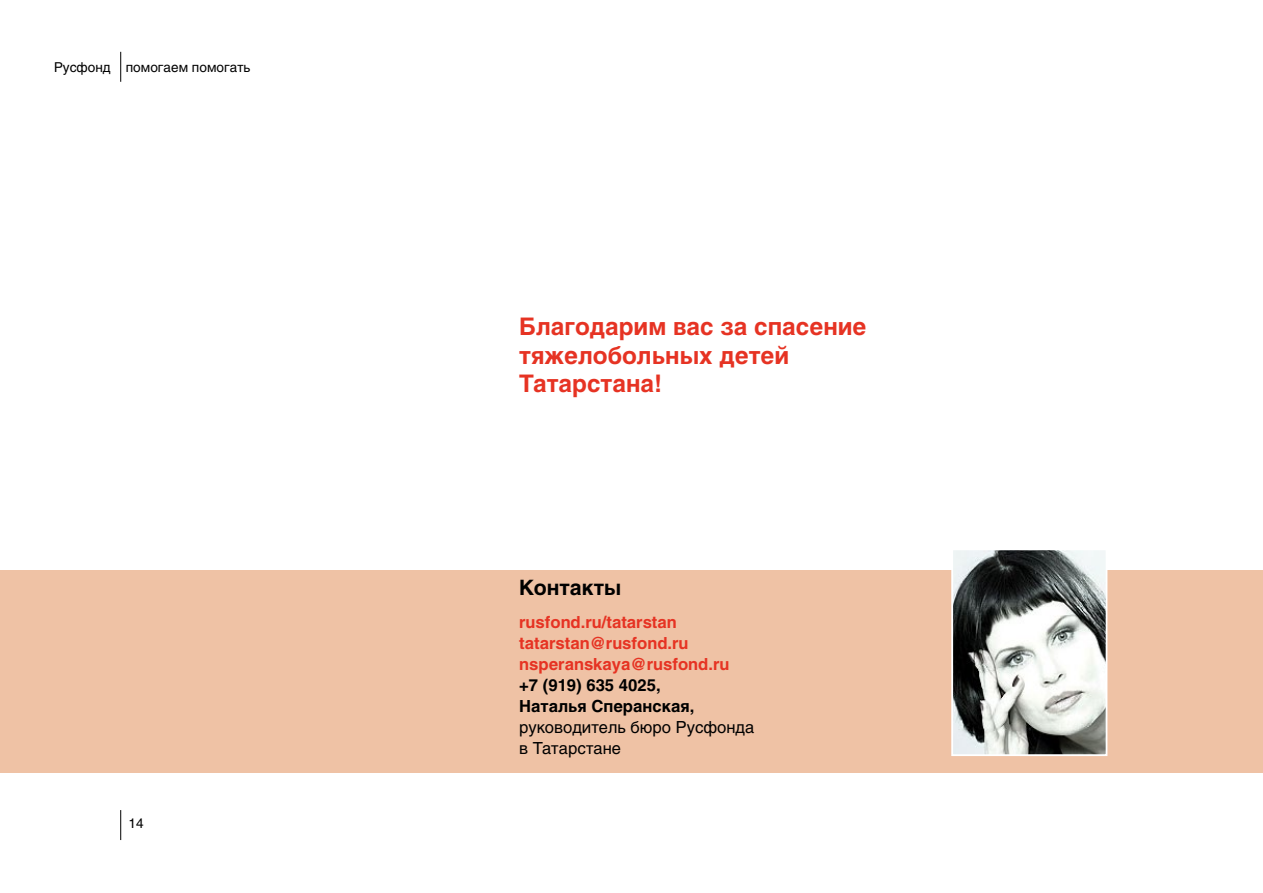
<style>
.page{position:relative;width:1263px;height:893px;background:#fff}
.page>*{position:absolute;margin:0;border:0;box-sizing:border-box;transform-origin:0 0}
.t1{font:700 24px/28.8px "Helios C";color:#e63323}
.t2{font:700 21px "Helios C";color:#000}
.t3{font:700 16.5px/21px "Helios C";color:#e63323}
.t4{font:16.5px/21px "Helios C";color:#000}
.t5{font:700 16.5px/21px "Helios C";color:#000}
.t6{font:13.5px "Helios C";color:#000}
</style>
<div class="page">
<hr style="left:120px;top:52px;width:1px;height:30px;background:#000">
<hr style="left:120px;top:810px;width:1px;height:30px;background:#000">
<div style="left:0;top:570px;width:1263px;height:203px;background:#efc2a5"></div>
<img style="left:954px;top:551px;width:150px;height:202px">
<div style="left:951px;top:548px;width:156px;height:208px;border:2px solid #fff"></div>
<p class="t6" style="left:54px;top:59px;width:198px">Русфонд помогаем помогать</p>
<p class="t6" style="left:128px;top:815px;width:17px">14</p>
<h1 class="t1" style="left:519px;top:312px;width:349px">Благодарим вас за спасение тяжелобольных детей<br>Татарстана!</h1>
<p class="t2" style="left:519px;top:575px;width:104px">Контакты</p>
<p class="t3" style="left:519px;top:611px;width:212px">rusfond.ru/tatarstan tatarstan@rusfond.ru nsperanskaya@rusfond.ru</p>
<p class="t5" style="left:519px;top:674px;width:177px">+7 (919) 635 4025,<br>Наталья Сперанская,</p>
<p class="t4" style="left:519px;top:716px;width:237px">руководитель бюро Русфонда в Татарстане</p>
</div>
